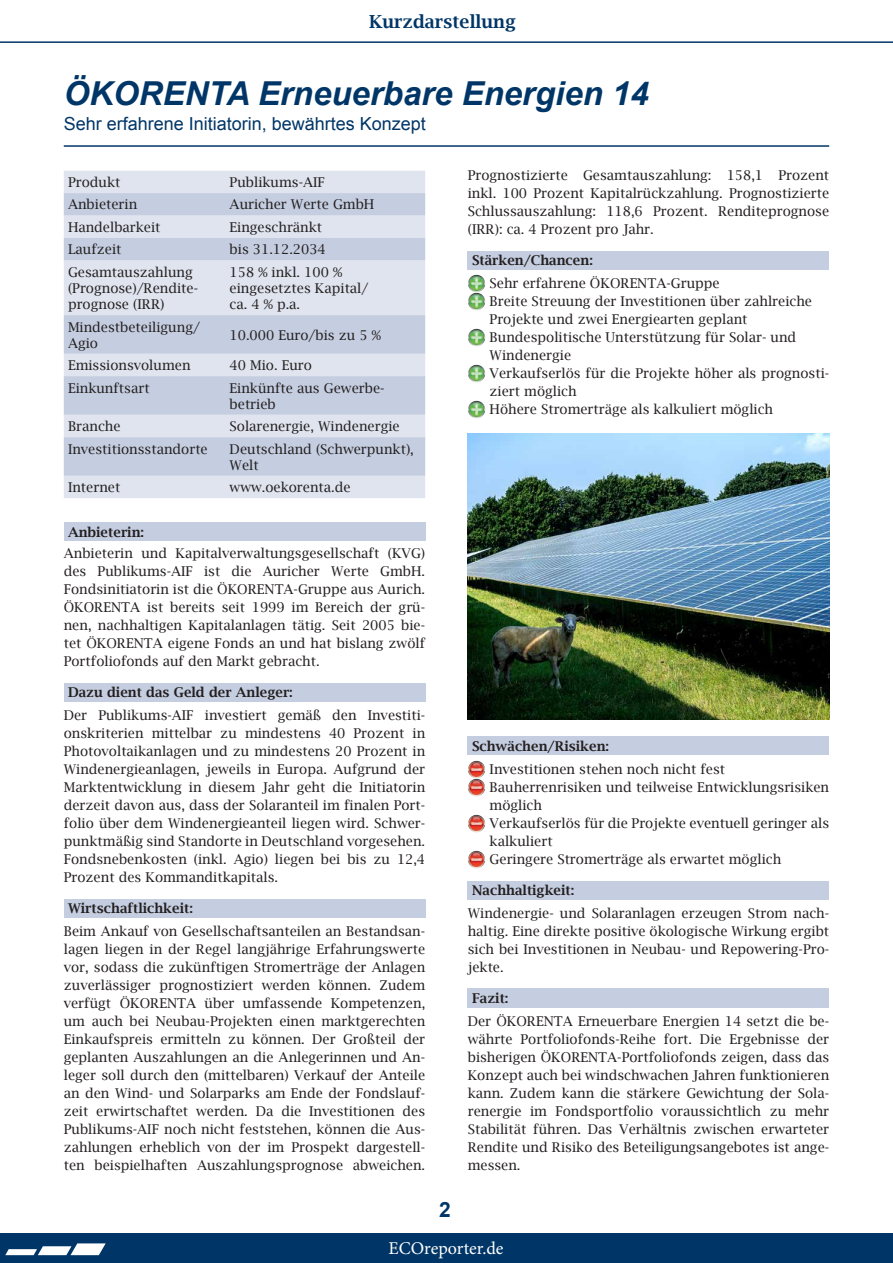
<style>
.page{position:relative;width:893px;height:1263px;background:#fff}
.page>*{position:absolute;margin:0;border:0;box-sizing:border-box;transform-origin:0 0}
.t1{font:italic 700 33px "Arial";color:#003667}
.t2{font:700 21px "Arial";color:#003667}
.t3{font:18px "Arial";color:#003667}
.t4{font:600 18px "Lucida Bright";color:#003667}
.t5{font:18px "Minion Pro";color:#fff}
.t6{font:13.5px/18px "Lucida Bright";color:#231f20}
.t7{font:600 13.5px "Lucida Bright";color:#231f20}
</style>
<div class="page">
<div style="left:0;top:1233px;width:893px;height:30px;background:#003667"></div>
<svg style="left:5px;top:1243px;width:101px;height:12px"></svg>
<hr style="left:0;top:41px;width:893px;height:2px;background:#003667">
<hr style="left:64px;top:145px;width:765px;height:2px;background:#003667">
<div style="left:64px;top:171px;width:361px;height:327px;background:#dfe4ee"></div>
<svg style="left:64px;top:193px;width:361px;height:283px;background:#d0d7e6"></svg>
<div style="left:64px;top:522px;width:361px;height:19px;background:#c5cee0"></div>
<div style="left:64px;top:683px;width:361px;height:19px;background:#c5cee0"></div>
<div style="left:64px;top:899px;width:361px;height:19px;background:#c5cee0"></div>
<div style="left:468px;top:251px;width:361px;height:19px;background:#c5cee0"></div>
<svg style="left:468px;top:275px;width:8px;height:11px"></svg>
<svg style="left:468px;top:293px;width:8px;height:11px"></svg>
<svg style="left:468px;top:329px;width:8px;height:11px"></svg>
<svg style="left:468px;top:365px;width:9px;height:10px"></svg>
<svg style="left:468px;top:401px;width:8px;height:11px"></svg>
<img style="left:468px;top:433px;width:361px;height:287px">
<div style="left:468px;top:736px;width:361px;height:19px;background:#c5cee0"></div>
<svg style="left:468px;top:761px;width:7px;height:10px"></svg>
<svg style="left:468px;top:779px;width:7px;height:10px"></svg>
<svg style="left:468px;top:815px;width:7px;height:10px"></svg>
<svg style="left:468px;top:851px;width:7px;height:10px"></svg>
<div style="left:468px;top:881px;width:361px;height:19px;background:#c5cee0"></div>
<div style="left:468px;top:989px;width:361px;height:19px;background:#c5cee0"></div>
<h3 class="t4" style="left:369px;top:12px;width:148px">Kurzdarstellung</h3>
<h1 class="t1" style="left:64px;top:72px;width:586px">ÖKORENTA Erneuerbare Energien 14</h1>
<h3 class="t3" style="left:64px;top:112px;width:364px">Sehr erfahrene Initiatorin, bewährtes Konzept</h3>
<p class="t6" style="left:68px;top:173px;width:54px">Produkt</p>
<p class="t6" style="left:230px;top:173px;width:97px">Publikums-AIF</p>
<p class="t6" style="left:68px;top:196px;width:71px">Anbieterin</p>
<p class="t6" style="left:230px;top:196px;width:146px">Auricher Werte GmbH</p>
<p class="t6" style="left:68px;top:218px;width:94px">Handelbarkeit</p>
<p class="t6" style="left:230px;top:218px;width:94px">Eingeschränkt</p>
<p class="t6" style="left:68px;top:240px;width:55px">Laufzeit</p>
<p class="t6" style="left:230px;top:240px;width:98px">bis 31.12.2034</p>
<p class="t6" style="left:68px;top:264px;width:130px;line-height:16.2px">Gesamtauszahlung (Prognose)/Rendite&shy;prognose (IRR)</p>
<p class="t6" style="left:230px;top:264px;width:140px;line-height:16.2px">158 % inkl. 100 % eingesetztes Kapital/ ca. 4 % p.a.</p>
<p class="t6" style="left:68px;top:319px;width:133px;line-height:16.2px">Mindestbeteiligung/<br>Agio</p>
<p class="t6" style="left:230px;top:326px;width:153px">10.000 Euro/bis zu 5 %</p>
<p class="t6" style="left:68px;top:356px;width:124px">Emissionsvolumen</p>
<p class="t6" style="left:230px;top:356px;width:84px">40 Mio. Euro</p>
<p class="t6" style="left:68px;top:379px;width:83px">Einkunftsart</p>
<p class="t6" style="left:230px;top:380px;width:155px;line-height:16.2px">Einkünfte aus Gewerbe&shy;betrieb</p>
<p class="t6" style="left:68px;top:417px;width:54px">Branche</p>
<p class="t6" style="left:230px;top:417px;width:172px">Solarenergie, Windenergie</p>
<p class="t6" style="left:68px;top:440px;width:141px">Investitionsstandorte</p>
<p class="t6" style="left:230px;top:441px;width:186px;line-height:16.2px">Deutschland (Schwerpunkt),<br>Welt</p>
<p class="t6" style="left:68px;top:478px;width:54px">Internet</p>
<p class="t6" style="left:230px;top:478px;width:122px">www.oekorenta.de</p>
<p class="t7" style="left:68px;top:524px;width:78px">Anbieterin:</p>
<p class="t6" style="left:64px;top:544px;width:363px;text-align:justify">Anbieterin und Kapitalverwaltungsgesellschaft (KVG) des Publikums-AIF ist die Auricher Werte GmbH.<br>Fondsinitiatorin ist die ÖKORENTA-Gruppe aus Aurich.<br>ÖKORENTA ist bereits seit 1999 im Bereich der grü&shy;nen, nachhaltigen Kapitalanlagen tätig. Seit 2005 bie&shy;tet ÖKORENTA eigene Fonds an und hat bislang zwölf Portfoliofonds auf den Markt gebracht.</p>
<p class="t7" style="left:68px;top:685px;width:226px">Dazu dient das Geld der Anleger:</p>
<p class="t6" style="left:64px;top:706px;width:363px;text-align:justify">Der Publikums-AIF investiert gemäß den Investiti&shy;onskriterien mittelbar zu mindestens 40 Prozent in Photovoltaikanlagen und zu mindestens 20 Prozent in Windenergieanlagen, jeweils in Europa. Aufgrund der Marktentwicklung in diesem Jahr geht die Initiatorin derzeit davon aus, dass der Solaranteil im finalen Port&shy;folio über dem Windenergieanteil liegen wird. Schwer&shy;punktmäßig sind Standorte in Deutschland vorgesehen.<br>Fondsnebenkosten (inkl. Agio) liegen bei bis zu 12,4<br>Prozent des Kommanditkapitals.</p>
<p class="t7" style="left:68px;top:901px;width:126px">Wirtschaftlichkeit:</p>
<p class="t6" style="left:64px;top:922px;width:363px;text-align:justify">Beim Ankauf von Gesellschaftsanteilen an Bestandsan&shy;lagen liegen in der Regel langjährige Erfahrungswerte vor, sodass die zukünftigen Stromerträge der Anlagen zuverlässiger prognostiziert werden können. Zudem verfügt ÖKORENTA über umfassende Kompetenzen, um auch bei Neubau-Projekten einen marktgerechten Einkaufspreis ermitteln zu können. Der Großteil der geplanten Auszahlungen an die Anlegerinnen und An&shy;leger soll durch den (mittelbaren) Verkauf der Anteile an den Wind- und Solarparks am Ende der Fondslauf&shy;zeit erwirtschaftet werden. Da die Investitionen des Publikums-AIF noch nicht feststehen, können die Aus&shy;zahlungen erheblich von der im Prospekt dargestell&shy;ten beispielhaften Auszahlungsprognose abweichen.</p>
<p class="t6" style="left:468px;top:166px;width:363px;text-align:justify">Prognostizierte Gesamtauszahlung: 158,1 Prozent inkl. 100 Prozent Kapitalrückzahlung. Prognostizierte Schlussauszahlung: 118,6 Prozent. Renditeprognose (IRR): ca. 4 Prozent pro Jahr.</p>
<p class="t7" style="left:472px;top:253px;width:122px">Stärken/Chancen:</p>
<p class="t6" style="left:490px;top:274px;width:341px">Sehr erfahrene ÖKORENTA-Gruppe<br>Breite Streuung der Investitionen über zahlreiche Projekte und zwei Energiearten geplant Bundespolitische Unterstützung für Solar- und Windenergie<br>Verkaufserlös für die Projekte höher als prognosti&shy;ziert möglich<br>Höhere Stromerträge als kalkuliert möglich</p>
<p class="t7" style="left:472px;top:738px;width:139px">Schwächen/Risiken:</p>
<p class="t6" style="left:490px;top:760px;width:341px">Investitionen stehen noch nicht fest Bauherrenrisiken und teilweise Entwicklungsrisiken möglich<br>Verkaufserlös für die Projekte eventuell geringer als kalkuliert<br>Geringere Stromerträge als erwartet möglich</p>
<p class="t7" style="left:472px;top:883px;width:104px">Nachhaltigkeit:</p>
<p class="t6" style="left:468px;top:904px;width:363px;text-align:justify">Windenergie- und Solaranlagen erzeugen Strom nach&shy;haltig. Eine direkte positive ökologische Wirkung ergibt sich bei Investitionen in Neubau- und Repowering-Pro&shy;jekte.</p>
<p class="t7" style="left:472px;top:991px;width:38px">Fazit:</p>
<p class="t6" style="left:468px;top:1012px;width:363px;text-align:justify">Der ÖKORENTA Erneuerbare Energien 14 setzt die be&shy;währte Portfoliofonds-Reihe fort. Die Ergebnisse der bisherigen ÖKORENTA-Portfoliofonds zeigen, dass das Konzept auch bei windschwachen Jahren funktionieren kann. Zudem kann die stärkere Gewichtung der Sola&shy;renergie im Fondsportfolio voraussichtlich zu mehr Stabilität führen. Das Verhältnis zwischen erwarteter Rendite und Risiko des Beteiligungsangebotes ist ange&shy;messen.</p>
<h2 class="t2" style="left:439px;top:1195px;width:13px">2</h2>
<h3 class="t5" style="left:388px;top:1237px;width:117px">ECOreporter.de</h3>
</div>
